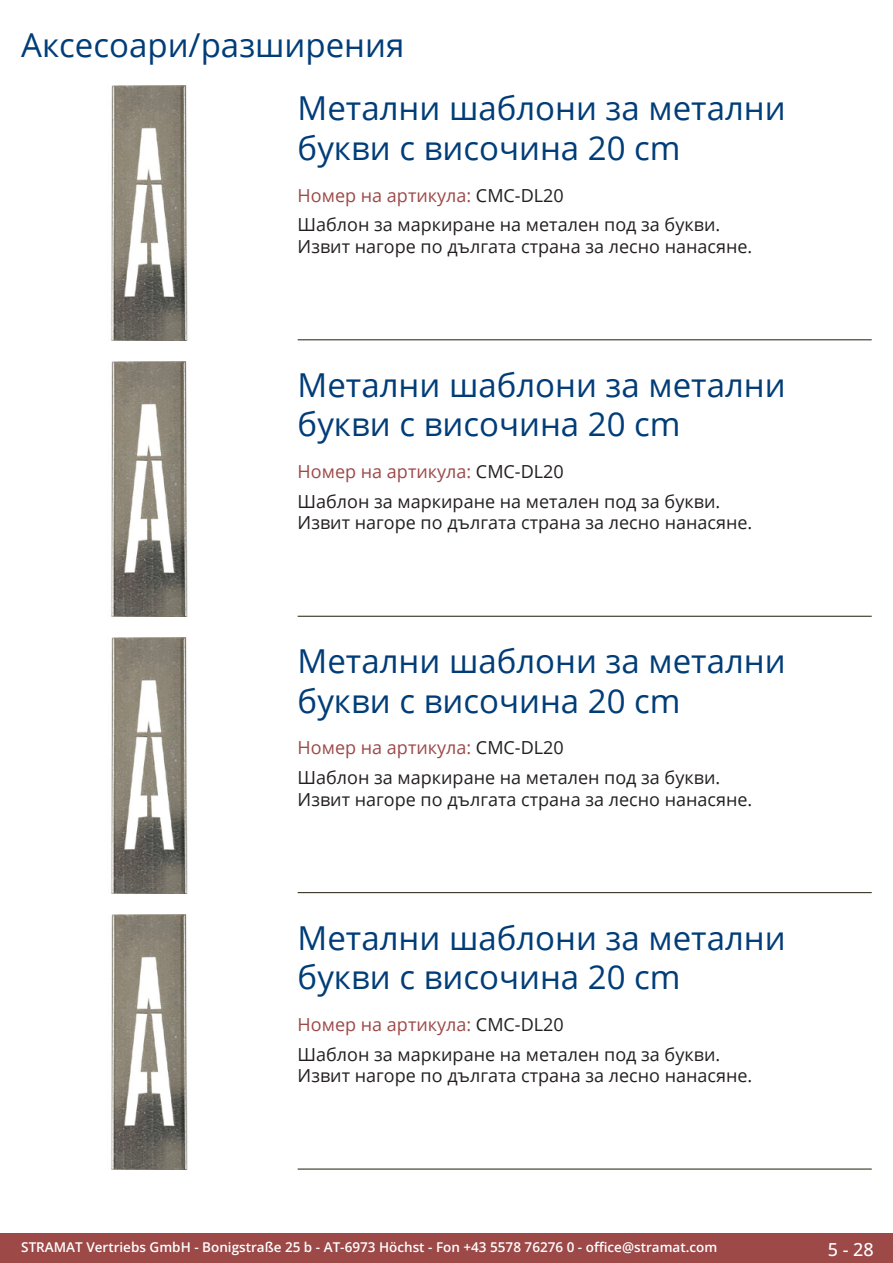
<style>
.page{position:relative;width:893px;height:1263px;background:#fff}
.page>*{position:absolute;margin:0;border:0;box-sizing:border-box;transform-origin:0 0}
.Produkttitel{font:33px/39.6px "Open Sans";color:#003d78}
.RastTitel{font:33px "Open Sans";color:#003d78}
.Beschreibung_Text{font:18px/21.6px "Open Sans";color:#231f20}
.TechDaten_Überschrif{font:18px "Open Sans";color:#9c4948}
.t1{font:500 18px "Open Sans";color:#fff}
.t2{font:600 13.5px "Open Sans";color:#fff}
.s1{color:#231f20}
</style>
<div class="page">
<div style="left:0;top:1233px;width:893px;height:30px;background:#9c4948"></div>
<hr style="left:298px;top:340px;width:574px;height:1px;background:#201d08">
<hr style="left:298px;top:616px;width:574px;height:1px;background:#201d08">
<hr style="left:298px;top:892px;width:574px;height:1px;background:#201d08">
<hr style="left:298px;top:1169px;width:574px;height:1px;background:#201d08">
<img style="left:111px;top:85px;width:77px;height:255px">
<img style="left:111px;top:361px;width:77px;height:256px">
<img style="left:111px;top:638px;width:77px;height:255px">
<img style="left:111px;top:914px;width:77px;height:255px">
<p class="RastTitel" style="left:21px;top:22px;width:385px">Аксесоари/разширения</p>
<p class="Produkttitel" style="left:298px;top:88px;width:490px">Метални шаблони за метални букви с височина 20 cm</p>
<p class="TechDaten_Überschrif" style="left:298px;top:183px;width:268px">Номер на артикула: <span class="s1">CMC-DL20</span></p>
<p class="Beschreibung_Text" style="left:298px;top:214px;width:456px">Шаблон за маркиране на метален под за букви.<br>Извит нагоре по дългата страна за лесно нанасяне.</p>
<p class="Produkttitel" style="left:298px;top:364px;width:490px">Метални шаблони за метални букви с височина 20 cm</p>
<p class="TechDaten_Überschrif" style="left:298px;top:459px;width:268px">Номер на артикула: <span class="s1">CMC-DL20</span></p>
<p class="Beschreibung_Text" style="left:298px;top:490px;width:456px">Шаблон за маркиране на метален под за букви.<br>Извит нагоре по дългата страна за лесно нанасяне.</p>
<p class="Produkttitel" style="left:298px;top:640px;width:490px">Метални шаблони за метални букви с височина 20 cm</p>
<p class="TechDaten_Überschrif" style="left:298px;top:735px;width:268px">Номер на артикула: <span class="s1">CMC-DL20</span></p>
<p class="Beschreibung_Text" style="left:298px;top:766px;width:456px">Шаблон за маркиране на метален под за букви.<br>Извит нагоре по дългата страна за лесно нанасяне.</p>
<p class="Produkttitel" style="left:298px;top:917px;width:490px">Метални шаблони за метални букви с височина 20 cm</p>
<p class="TechDaten_Überschrif" style="left:298px;top:1012px;width:268px">Номер на артикула: <span class="s1">CMC-DL20</span></p>
<p class="Beschreibung_Text" style="left:298px;top:1043px;width:456px">Шаблон за маркиране на метален под за букви.<br>Извит нагоре по дългата страна за лесно нанасяне.</p>
<p class="t2" style="left:21px;top:1238px;width:698px">STRAMAT Vertriebs GmbH - Bonigstraße 25 b - AT-6973 Höchst - Fon +43 5578 76276 0 - office@stramat.com</p>
<p class="t1" style="left:828px;top:1237px;width:48px">5 - 28</p>
</div>
